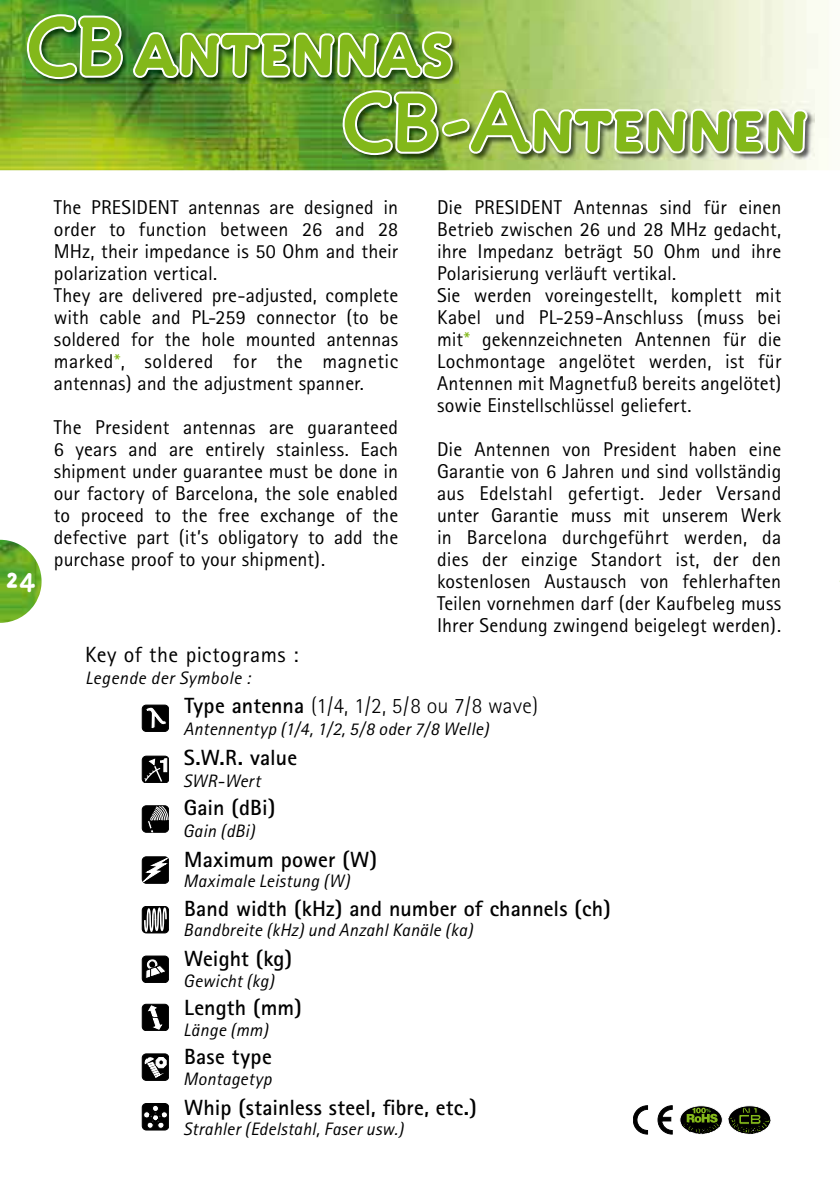
<style>
.page{position:relative;width:840px;height:1191px;background:#fff}
.page>*{position:absolute;margin:0;border:0;box-sizing:border-box;transform-origin:0 0}
.t1{font:76px "Engine Caps Bold LF";letter-spacing:-.045em;color:#83b81a}
.t2{font:700 28px "Engine";color:#fff}
.t3{font:700 22px "Rotis Sans Serif";letter-spacing:.005em;color:#000}
.t4{font:300 22px "Rotis Sans Serif";letter-spacing:.005em;color:#000}
.t5{font:22px "Rotis Sans Serif";letter-spacing:.02em;color:#000}
.t6{font:20px/22px "Rotis Sans Serif";letter-spacing:.005em;color:#000}
.t7{font:italic 18px "Rotis Sans Serif";letter-spacing:.01em;color:#000}
.t8{font:italic 18px "Rotis Sans Serif";letter-spacing:.03em;color:#000}
.s1{color:#83b81a}
.s2{font-weight:700}
</style>
<div class="page">
<img style="left:0;top:0;width:829px;height:170px">
<svg style="left:633px;top:1105px;width:14px;height:29px"></svg>
<svg style="left:657px;top:1105px;width:15px;height:29px"></svg>
<svg style="left:728px;top:1105px;width:42px;height:29px"></svg>
<svg style="left:679px;top:1105px;width:43px;height:29px"></svg>
<div style="left:679px;top:1105px;width:43px;height:29px;border:1px solid #fff;border-radius:50%"></div>
<svg style="left:682px;top:1107px;width:37px;height:27px"></svg>
<img style="left:25px;top:0;width:784px;height:171px">
<img style="left:0;top:540px;width:42px;height:83px">
<div style="left:142px;top:704px;width:27px;height:28px;border:1px solid #000;border-radius:4px"></div>
<svg style="left:144px;top:706px;width:24px;height:24px"></svg>
<div style="left:142px;top:756px;width:27px;height:27px;border:1px solid #000;border-radius:4px"></div>
<svg style="left:144px;top:758px;width:23px;height:25px"></svg>
<div style="left:142px;top:805px;width:26px;height:27px;background:#000;border-radius:4px"></div>
<div style="left:142px;top:805px;width:27px;height:27px;border:1px solid #000;border-radius:4px"></div>
<svg style="left:147px;top:805px;width:22px;height:27px"></svg>
<div style="left:142px;top:856px;width:27px;height:27px;border:1px solid #000;border-radius:4px"></div>
<svg style="left:143px;top:856px;width:26px;height:26px"></svg>
<div style="left:142px;top:906px;width:27px;height:27px;border:1px solid #000;border-radius:4px"></div>
<svg style="left:144px;top:907px;width:23px;height:25px"></svg>
<div style="left:142px;top:956px;width:26px;height:26px;background:#000;border-radius:4px"></div>
<div style="left:142px;top:955px;width:27px;height:27px;border:1px solid #000;border-radius:4px"></div>
<svg style="left:145px;top:959px;width:20px;height:19px"></svg>
<div style="left:142px;top:1004px;width:26px;height:26px;background:#000;border-radius:4px"></div>
<div style="left:142px;top:1004px;width:27px;height:27px;border:1px solid #000;border-radius:4px"></div>
<svg style="left:148px;top:1005px;width:14px;height:24px"></svg>
<div style="left:142px;top:1054px;width:27px;height:26px;background:#000;border-radius:4px"></div>
<div style="left:142px;top:1053px;width:27px;height:27px;border:1px solid #000;border-radius:4px"></div>
<svg style="left:145px;top:1057px;width:21px;height:21px"></svg>
<div style="left:142px;top:1103px;width:27px;height:27px;border:1px solid #000;border-radius:4px"></div>
<svg style="left:143px;top:1104px;width:25px;height:24px"></svg>
<h1 class="t1" style="left:26px;top:-7px;width:431px">CB antennas</h1>
<h2 class="t2" style="left:5px;top:557px;width:31px">24</h2>
<h1 class="t1" style="left:341px;top:69px;width:469px">CB-Antennen</h1>
<p class="t6" style="left:54px;top:196px;width:346px">The PRESIDENT antennas are designed in order to function between 26 and 28<br>MHz, their impedance is 50 Ohm and their polarization vertical.<br>They are delivered pre-adjusted, complete with cable and PL-259 connector (to be soldered for the hole mounted antennas marked<span class="s1">*</span>, soldered for the magnetic antennas) and the adjustment spanner.</p>
<p class="t6" style="left:54px;top:416px;width:346px;text-align:justify">The President antennas are guaranteed 6 years and are entirely stainless. Each shipment under guarantee must be done in our factory of Barcelona, the sole enabled to proceed to the free exchange of the defective part (it’s obligatory to add the purchase proof to your shipment).</p>
<p class="t5" style="left:85px;top:642px;width:215px">Key of the pictograms :</p>
<p class="t8" style="left:85px;top:667px;width:166px">Legende der Symbole :</p>
<p class="t6" style="left:437px;top:196px;width:346px">Die PRESIDENT Antennas sind für einen Betrieb zwischen 26 und 28 MHz gedacht, ihre Impedanz beträgt 50 Ohm und ihre Polarisierung verläuft vertikal.<br>Sie werden voreingestellt, komplett mit Kabel und PL-259-Anschluss (muss bei mit<span class="s1">*</span> gekennzeichneten Antennen für die Lochmontage angelötet werden, ist für Antennen mit Magnetfuß bereits angelötet) sowie Einstellschlüssel geliefert.</p>
<p class="t6" style="left:437px;top:438px;width:346px;text-align:justify">Die Antennen von President haben eine Garantie von 6 Jahren und sind vollständig aus Edelstahl gefertigt. Jeder Versand unter Garantie muss mit unserem Werk in Barcelona durchgeführt werden, da dies der einzige Standort ist, der den kostenlosen Austausch von fehlerhaften Teilen vornehmen darf (der Kaufbeleg muss Ihrer Sendung zwingend beigelegt werden).</p>
<p class="t4" style="left:184px;top:693px;width:355px"><span class="s2">Type antenna</span> (1/4, 1/2, 5/8 ou 7/8 wave)</p>
<p class="t7" style="left:183px;top:718px;width:307px">Antennentyp (1/4, 1/2, 5/8 oder 7/8 Welle)</p>
<p class="t3" style="left:184px;top:743px;width:115px">S.W.R. value</p>
<p class="t7" style="left:183px;top:770px;width:79px">SWR-Wert</p>
<p class="t3" style="left:184px;top:794px;width:93px">Gain (dBi)</p>
<p class="t7" style="left:183px;top:820px;width:74px">Gain (dBi)</p>
<p class="t3" style="left:184px;top:845px;width:194px">Maximum power (W)</p>
<p class="t7" style="left:183px;top:870px;width:168px">Maximale Leistung (W)</p>
<p class="t3" style="left:184px;top:894px;width:428px">Band width (kHz) and number of channels (ch)</p>
<p class="t7" style="left:183px;top:919px;width:291px">Bandbreite (kHz) und Anzahl Kanäle (ka)</p>
<p class="t3" style="left:184px;top:944px;width:109px">Weight (kg)</p>
<p class="t7" style="left:183px;top:969px;width:92px">Gewicht (kg)</p>
<p class="t3" style="left:184px;top:993px;width:119px">Length (mm)</p>
<p class="t7" style="left:183px;top:1019px;width:86px">Länge (mm)</p>
<p class="t3" style="left:184px;top:1043px;width:89px">Base type</p>
<p class="t7" style="left:183px;top:1068px;width:90px">Montagetyp</p>
<p class="t3" style="left:184px;top:1093px;width:294px">Whip (stainless steel, fibre, etc.)</p>
<p class="t7" style="left:183px;top:1118px;width:222px">Strahler (Edelstahl, Faser usw.)</p>
</div>
